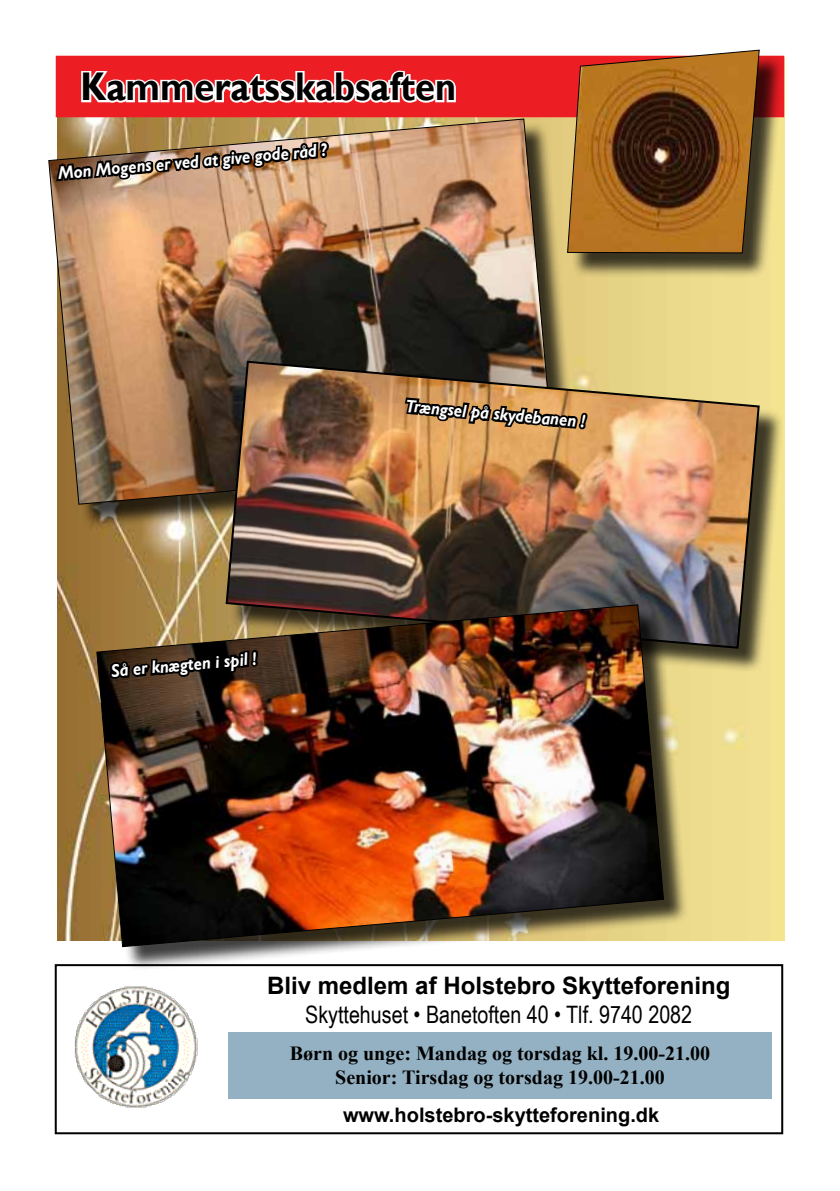
<style>
.page{position:relative;width:840px;height:1191px;background:#fff}
.page>*{position:absolute;margin:0;border:0;box-sizing:border-box;transform-origin:0 0}
.t1{font:700 40px "Gill Sans";color:#000;scale:.9 1}
.t2{font:24px "Arial Narrow";color:#000}
.t3{font:700 24px "Arial";color:#000}
.t4{font:700 20px/24px "Times New Roman";color:#000;text-align:center}
.t5{font:700 20px "Arial";color:#000}
.t6{font:italic 700 18px "Gill Sans";color:#fff;scale:.9 1}
</style>
<div class="page">
<img style="left:58px;top:117px;width:725px;height:823px">
<div style="left:55px;top:964px;width:727px;height:170px;border:2px solid #000"></div>
<img style="left:74px;top:986px;width:124px;height:122px">
<div style="left:228px;top:1032px;width:543px;height:67px;background:#93b1c2"></div>
<div style="left:57px;top:57px;width:725px;height:59px;background:#ed1d24"></div>
<div style="left:570px;top:53px;width:213px;height:225px;background:#000;opacity:.75"></div>
<svg style="left:566px;top:49px;width:193px;height:205px;background:#905922"></svg>
<div style="left:52px;top:122px;width:526px;height:407px;background:#000;opacity:.75"></div>
<img style="left:48px;top:118px;width:506px;height:387px">
<div style="left:229px;top:364px;width:554px;height:308px;background:#000;opacity:.75"></div>
<img style="left:224px;top:359px;width:536px;height:291px">
<div style="left:100px;top:608px;width:587px;height:363px;background:#000;opacity:.75"></div>
<img style="left:96px;top:604px;width:568px;height:343px">
<img style="left:402px;top:318px;width:187px;height:194px">
<img style="left:54px;top:55px;width:403px;height:218px">
<img style="left:107px;top:434px;width:154px;height:344px">
<h1 class="t1" style="left:80px;top:63px;width:418px">Kammeratsskabsaften</h1>
<p class="t6" style="left:57px;top:163px;width:300px;rotate:-5deg">Mon Mogens er ved at give gode råd ?</p>
<p class="t6" style="left:406px;top:395px;width:201px;rotate:5deg">Trængsel på skydebanen !</p>
<p class="t6" style="left:110px;top:660px;width:164px;rotate:-5deg">Så er knægten i spil !</p>
<p class="t3" style="left:267px;top:970px;width:464px">Bliv medlem af Holstebro Skytteforening</p>
<p class="t2" style="left:305px;top:997px;width:388px">Skyttehuset • Banetoften 40 • Tlf. 9740 2082</p>
<p class="t4" style="left:289px;top:1041px;width:422px">Børn og unge: Mandag og torsdag kl. 19.00-21.00<br>Senior: Tirsdag og torsdag 19.00-21.00</p>
<p class="t5" style="left:343px;top:1101px;width:317px">www.holstebro-skytteforening.dk</p>
</div>
